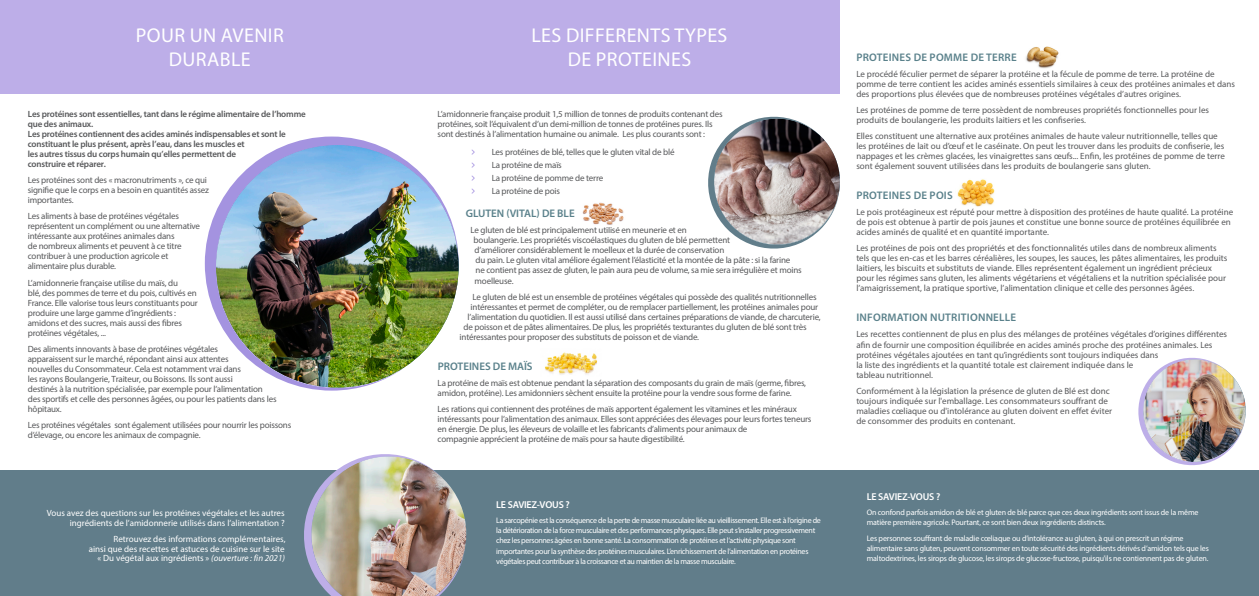
<style>
.page{position:relative;width:1259px;height:596px;background:#fff}
.page>*{position:absolute;margin:0;border:0;box-sizing:border-box;transform-origin:0 0}
.Subtitle{font:20px/24px "Myriad Pro";letter-spacing:.02em;color:#fff;text-align:center}
.Paratitle{font:600 11px "Myriad Pro";letter-spacing:.02em;color:#5a818b}
.Paratitle-2{font:600 11px "Myriad Pro";color:#5a818b}
.Footer_Title{font:600 10px "Myriad Pro";letter-spacing:-.02em;color:#fff}
.t1{font:9px/10px "Myriad Pro";letter-spacing:-.02em;color:#57585a}
.t2{font:9px/10px "Myriad Pro";color:#57585a}
.t3{font:600 9px/10px "Myriad Pro";letter-spacing:-.02em;color:#57585a}
.t4{font:9px/9.7px "Myriad Pro";color:#fff;text-align:right}
.t5{font:8px/10px "Myriad Pro";letter-spacing:-.035em;color:#fff}
.s1{font-style:italic}
</style>
<div class="page">
<div style="left:0;top:0;width:839px;height:94px;background:#bdaee8"></div>
<div style="left:0;top:469px;width:1259px;height:126px;background:#617d8a"></div>
<img style="left:1026px;top:46px;width:33px;height:23px">
<img style="left:957px;top:179px;width:38px;height:28px">
<svg style="left:708px;top:116px;width:131px;height:133px"></svg>
<img style="left:1133px;top:357px;width:111px;height:113px">
<img style="left:205px;top:136px;width:254px;height:254px">
<img style="left:545px;top:352px;width:53px;height:23px">
<img style="left:582px;top:202px;width:42px;height:23px">
<img style="left:299px;top:454px;width:167px;height:142px">
<p class="Subtitle" style="left:136px;top:23px;width:149px">POUR UN AVENIR<br>DURABLE</p>
<p class="Subtitle" style="left:531px;top:23px;width:197px">LES DIFFERENTS TYPES<br>DE PROTEINES</p>
<p class="t3" style="left:28px;top:110px;width:279px">Les protéines sont essentielles, tant dans le régime alimentaire de l’homme que des animaux.<br>Les protéines contiennent des acides aminés indispensables et sont le constituant le plus présent, après l’eau, dans les muscles et<br>les autres tissus du corps humain qu’elles permettent de<br>construire et réparer.</p>
<p class="t1" style="left:28px;top:175px;width:183px">Les protéines sont des « macronutriments », ce qui signifie que le corps en a besoin en quantités assez importantes.</p>
<p class="t1" style="left:28px;top:211px;width:174px">Les aliments à base de protéines végétales représentent un complément ou une alternative intéressante aux protéines animales dans<br>de nombreux aliments et peuvent à ce titre contribuer à une production agricole et alimentaire plus durable.</p>
<p class="t1" style="left:28px;top:277px;width:172px">L’amidonnerie française utilise du maïs, du<br>blé, des pommes de terre et du pois, cultivés en France. Elle valorise tous leurs constituants pour produire une large gamme d’ingrédients : amidons et des sucres, mais aussi des fibres protéines végétales, ...</p>
<p class="t1" style="left:28px;top:343px;width:250px">Des aliments innovants à base de protéines végétales<br>apparaissent sur le marché, répondant ainsi aux attentes<br>nouvelles du Consommateur. Cela est notamment vrai dans<br>les rayons Boulangerie, Traiteur, ou Boissons. Ils sont aussi<br>destinés à la nutrition spécialisée, par exemple pour l’alimentation des sportifs et celle des personnes âgées, ou pour les patients dans les hôpitaux.</p>
<p class="t1" style="left:28px;top:419px;width:265px">Les protéines végétales sont également utilisées pour nourrir les poissons d’élevage, ou encore les animaux de compagnie.</p>
<p class="t4" style="left:47px;top:507px;width:239px;line-height:10px">Vous avez des questions sur les protéines végétales et les autres ingrédients de l’amidonnerie utilisés dans l’alimentation ?</p>
<p class="t4" style="left:89px;top:533px;width:198px">Retrouvez des informations complémentaires,<br>ainsi que des recettes et astuces de cuisine sur le site « Du végétal aux ingrédients » <span class="s1">(ouverture : fin 2021)</span></p>
<p class="t1" style="left:437px;top:109px;width:286px">L’amidonnerie française produit 1,5 million de tonnes de produits contenant des protéines, soit l’équivalent d’un demi-million de tonnes de protéines pures. Ils sont destinés à l’alimentation humaine ou animale. Les plus courants sont :</p>
<p class="t1" style="left:492px;top:147px;width:184px">Les protéines de blé, telles que le gluten vital de blé</p>
<p class="t1" style="left:492px;top:159px;width:72px">La protéine de maïs</p>
<p class="t1" style="left:492px;top:172px;width:113px">La protéine de pomme de terre</p>
<p class="t1" style="left:492px;top:185px;width:70px">La protéine de pois</p>
<p class="Paratitle-2" style="left:466px;top:206px;width:110px">GLUTEN (VITAL) DE BLE</p>
<p class="t1" style="left:473px;top:225px;width:330px;text-indent:-3px">Le gluten de blé est principalement utilisé en meunerie et en<br>boulangerie. Les propriétés viscoélastiques du gluten de blé permettent<br>d’améliorer considérablement le moelleux et la durée de conservation<br>du pain. Le gluten vital améliore également l’élasticité et la montée de la pâte : si la farine<br>ne contient pas assez de gluten, le pain aura peu de volume, sa mie sera irrégulière et moins moelleuse.</p>
<p class="t1" style="left:472px;top:291px;width:345px">Le gluten de blé est un ensemble de protéines végétales qui possède des qualités nutritionnelles</p>
<p class="t1" style="left:470px;top:301px;width:349px">intéressantes et permet de compléter, ou de remplacer partiellement, les protéines animales pour</p>
<p class="t1" style="left:467px;top:311px;width:355px">l’alimentation du quotidien. Il est aussi utilisé dans certaines préparations de viande, de charcuterie,</p>
<p class="t1" style="left:463px;top:321px;width:344px">de poisson et de pâtes alimentaires. De plus, les propriétés texturantes du gluten de blé sont très</p>
<p class="t1" style="left:459px;top:331px;width:241px">intéressantes pour proposer des substituts de poisson et de viande.</p>
<p class="Paratitle-2" style="left:438px;top:358px;width:96px">PROTEINES DE MAÏS</p>
<p class="t1" style="left:437px;top:377px;width:370px">La protéine de maïs est obtenue pendant la séparation des composants du grain de maïs (germe, fibres, amidon, protéine). Les amidonniers sèchent ensuite la protéine pour la vendre sous forme de farine.</p>
<p class="t1" style="left:437px;top:403px;width:375px">Les rations qui contiennent des protéines de maïs apportent également les vitamines et les minéraux intéressants pour l’alimentation des animaux. Elles sont appréciées des élevages pour leurs fortes teneurs en énergie. De plus, les éleveurs de volaille et les fabricants d’aliments pour animaux de<br>compagnie apprécient la protéine de maïs pour sa haute digestibilité.</p>
<p class="Footer_Title" style="left:496px;top:497px;width:75px">LE SAVIEZ-VOUS ?</p>
<p class="t5" style="left:496px;top:515px;width:326px">La sarcopénie est la conséquence de la perte de masse musculaire liée au vieillissement. Elle est à l’origine de la détérioration de la force musculaire et des performances physiques. Elle peut s’installer progressivement chez les personnes âgées en bonne santé. La consommation de protéines et l’activité physique sont importantes pour la synthèse des protéines musculaires. L’enrichissement de l’alimentation en protéines végétales peut contribuer à la croissance et au maintien de la masse musculaire.</p>
<p class="Paratitle" style="left:856px;top:50px;width:162px">PROTEINES DE POMME DE TERRE</p>
<p class="t2" style="left:856px;top:69px;width:380px">Le procédé féculier permet de séparer la protéine et la fécule de pomme de terre. La protéine de pomme de terre contient les acides aminés essentiels similaires à ceux des protéines animales et dans des proportions plus élevées que de nombreuses protéines végétales d’autres origines.</p>
<p class="t2" style="left:856px;top:105px;width:354px">Les protéines de pomme de terre possèdent de nombreuses propriétés fonctionnelles pour les produits de boulangerie, les produits laitiers et les confiseries.</p>
<p class="t2" style="left:856px;top:131px;width:370px">Elles constituent une alternative aux protéines animales de haute valeur nutritionnelle, telles que les protéines de lait ou d’œuf et le caséinate. On peut les trouver dans les produits de confiserie, les nappages et les crèmes glacées, les vinaigrettes sans œufs... Enfin, les protéines de pomme de terre sont également souvent utilisées dans les produits de boulangerie sans gluten.</p>
<p class="Paratitle" style="left:856px;top:188px;width:98px">PROTEINES DE POIS</p>
<p class="t2" style="left:856px;top:207px;width:378px">Le pois protéagineux est réputé pour mettre à disposition des protéines de haute qualité. La protéine de pois est obtenue à partir de pois jaunes et constitue une bonne source de protéines équilibrée en acides aminés de qualité et en quantité importante.</p>
<p class="t2" style="left:856px;top:243px;width:372px">Les protéines de pois ont des propriétés et des fonctionnalités utiles dans de nombreux aliments tels que les en-cas et les barres céréalières, les soupes, les sauces, les pâtes alimentaires, les produits laitiers, les biscuits et substituts de viande. Elles représentent également un ingrédient précieux pour les régimes sans gluten, les aliments végétariens et végétaliens et la nutrition spécialisée pour l’amaigrissement, la pratique sportive, l’alimentation clinique et celle des personnes âgées.</p>
<p class="Paratitle" style="left:856px;top:310px;width:161px">INFORMATION NUTRITIONNELLE</p>
<p class="t2" style="left:856px;top:329px;width:372px">Les recettes contiennent de plus en plus des mélanges de protéines végétales d’origines différentes afin de fournir une composition équilibrée en acides aminés proche des protéines animales. Les protéines végétales ajoutées en tant qu’ingrédients sont toujours indiquées dans<br>la liste des ingrédients et la quantité totale est clairement indiquée dans le<br>tableau nutritionnel.</p>
<p class="t2" style="left:856px;top:386px;width:257px">Conformément à la législation la présence de gluten de Blé est donc toujours indiquée sur l'emballage. Les consommateurs souffrant de maladies cœliaque ou d'intolérance au gluten doivent en effet éviter de consommer des produits en contenant.</p>
<p class="Footer_Title" style="left:866px;top:489px;width:75px">LE SAVIEZ-VOUS ?</p>
<p class="t5" style="left:866px;top:507px;width:333px">On confond parfois amidon de blé et gluten de blé parce que ces deux ingrédients sont issus de la même matière première agricole. Pourtant, ce sont bien deux ingrédients distincts.</p>
<p class="t5" style="left:866px;top:533px;width:344px">Les personnes souffrant de maladie cœliaque ou d’intolérance au gluten, à qui on prescrit un régime alimentaire sans gluten, peuvent consommer en toute sécurité des ingrédients dérivés d’amidon tels que les maltodextrines, les sirops de glucose, les sirops de glucose-fructose, puisqu'ils ne contiennent pas de gluten.</p>
</div>
